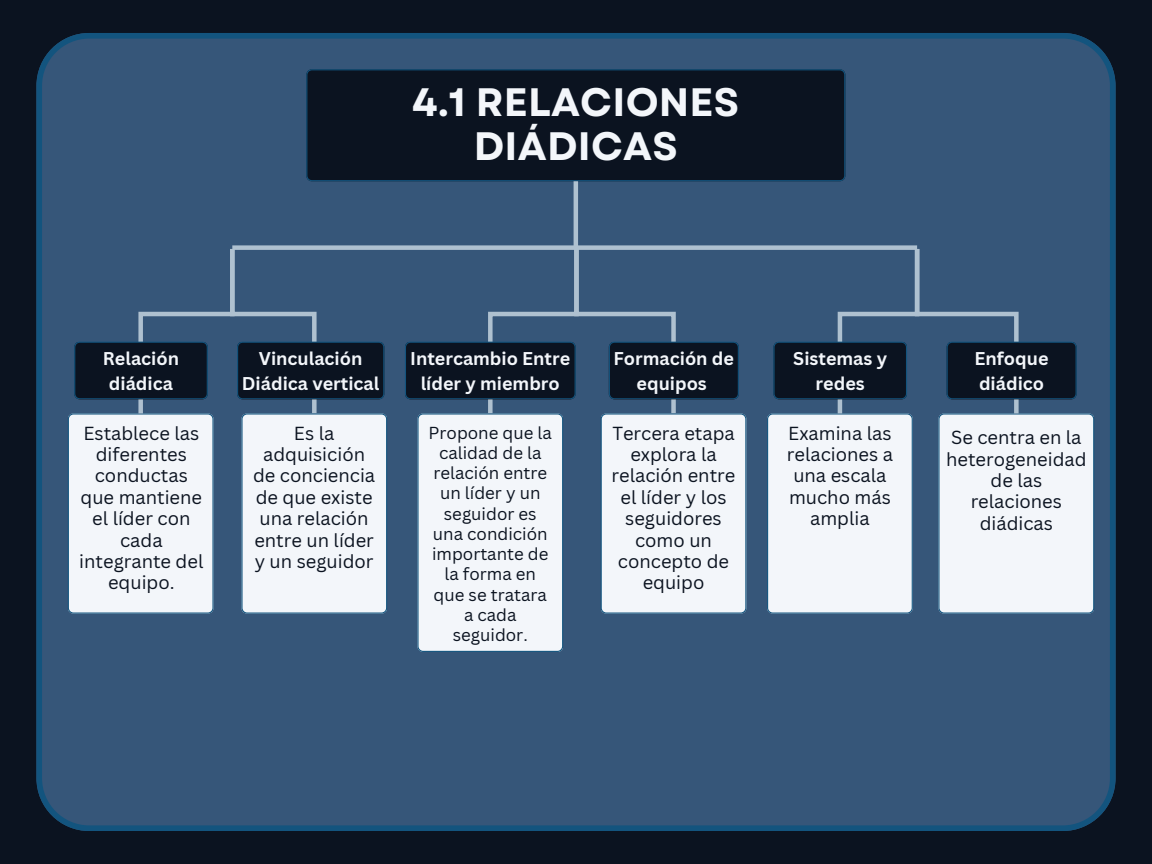
<style>
.page{position:relative;width:1152px;height:864px;background:#0b1320}
.page>*{position:absolute;margin:0;border:0;box-sizing:border-box;transform-origin:0 0}
.t1{font:700 39.6px/43.8px "Garet";letter-spacing:.005em;color:#f3f6fa;text-align:center}
.t2{font:18.45px/21.3px "Canva Sans";color:#0b1320;text-align:center}
.t3{font:700 18px/24.8px "Canva Sans";color:#f3f6fa;text-align:center}
.t4{font:16.95px/20.2px "Canva Sans";color:#0b1320;text-align:center}
</style>
<div class="page">
<div style="left:36px;top:33px;width:1079px;height:798px;background:#365679"></div>
<svg style="left:306px;top:69px;width:539px;height:112px"></svg>
<svg style="left:405px;top:243px;width:341px;height:409px;background:#8797a9"></svg>
<svg style="left:68px;top:244px;width:319px;height:370px;background:#8e9dad"></svg>
<svg style="left:767px;top:244px;width:327px;height:370px;background:#8d9dae"></svg>
<div style="left:232px;top:245px;width:685px;height:5px;background:#afc1d0"></div>
<hr style="left:574px;top:181px;width:4px;height:67px;background:#afc1d0">
<h1 class="t1" style="left:412px;top:81px;width:328px">4.1 RELACIONES<br>DIÁDICAS</h1>
<p class="t3" style="left:103px;top:346px;width:78px">Relación diádica</p>
<p class="t3" style="left:793px;top:346px;width:95px">Sistemas y redes</p>
<p class="t3" style="left:975px;top:346px;width:75px;text-align:left">Enfoque diádico</p>
<h2 class="t3" style="left:242px;top:346px;width:139px">Vinculación<br>Diádica vertical</h2>
<h2 class="t3" style="left:410px;top:346px;width:162px">Intercambio Entre líder y miembro</h2>
<h2 class="t3" style="left:614px;top:346px;width:122px">Formación de equipos</h2>
<h2 class="t2" style="left:79px;top:422px;width:126px">Establece las diferentes conductas que mantiene el líder con cada integrante del equipo.</h2>
<h2 class="t2" style="left:253px;top:422px;width:124px">Es la adquisición de conciencia de que existe una relación entre un líder y un seguidor</h2>
<h2 class="t4" style="left:429px;top:422px;width:125px">Propone que la calidad de la relación entre un líder y un seguidor es una condición importante de la forma en que se tratara a cada seguidor.</h2>
<p class="t2" style="left:612px;top:422px;width:125px">Tercera etapa explora la relación entre el líder y los seguidores como un concepto de equipo</p>
<p class="t2" style="left:787px;top:422px;width:108px">Examina las relaciones a una escala mucho más amplia</p>
<p class="t2" style="left:946px;top:426px;width:142px">Se centra en la heterogeneidad de las relaciones diádicas</p>
</div>
